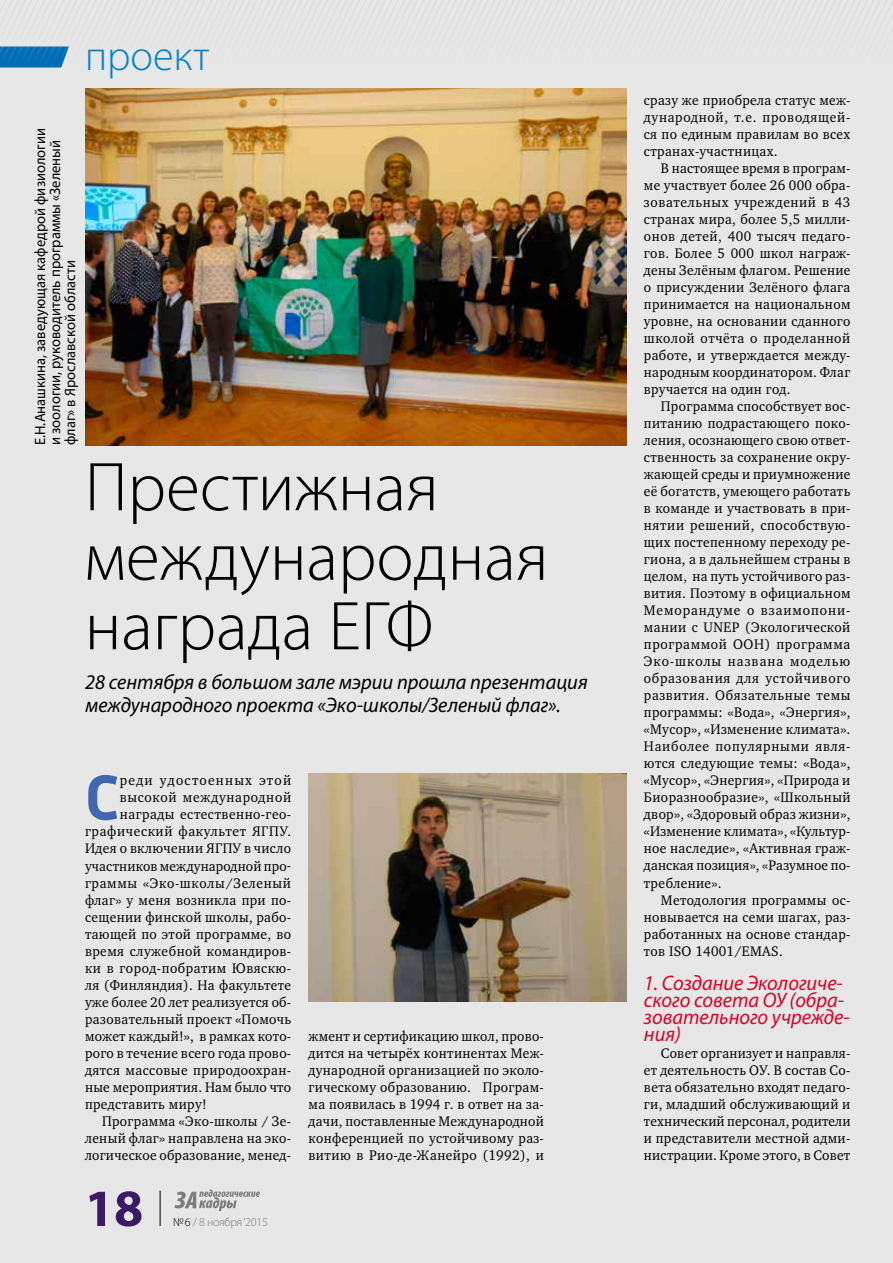
<style>
.page{position:relative;width:893px;height:1263px;background:#e7e7e7}
.page>*{position:absolute;margin:0;border:0;box-sizing:border-box;transform-origin:0 0}
.t1{font:300 69.45px/69.4px "Myriad Pro";color:#000}
.t2{font:700 64.5px "Russia";color:#4168af;scale:.95 1}
.t3{font:700 52.65px "Myriad Pro";color:#3b1a66}
.t4{font:300 42.45px "Myriad Pro";color:#0084c9}
.t5{font:italic 21px/22.5px "Myriad Pro";color:#000}
.t6{font:italic 21px/17px "Myriad Pro";color:#df0024}
.t7{font:15px/15px "Myriad Pro";color:#000}
.t8{font:14.25px/17px "Charter ITC";letter-spacing:.025em;color:#000;text-align:justify;scale:.95 1}
.t9{font:14.25px "Charter ITC";letter-spacing:.05em;color:#000;scale:.95 1}
.t10{font:14.25px "Charter ITC";letter-spacing:.045em;color:#000;scale:.95 1}
.t11{font:14.25px "Charter ITC";letter-spacing:.09em;color:#000;scale:.95 1}
.t12{font:300 12px "Myriad Pro";letter-spacing:-.02em;color:#7d7d7d}
.s1{color:#000}
</style>
<div class="page">
<img style="left:85px;top:88px;width:542px;height:357px">
<img style="left:308px;top:774px;width:319px;height:227px">
<svg style="left:0;top:46px;width:69px;height:22px"></svg>
<hr style="left:160px;top:1191px;width:1px;height:35px;background:#000">
<svg style="left:174px;top:1189px;width:86px;height:22px"></svg>
<h3 class="t4" style="left:85px;top:32px;width:126px">проект</h3>
<p class="t7" style="left:33px;top:445px;width:319px;rotate:-90deg">Е.Н.Анашкина, заведующая кафедрой физиологии и зоологии, руководитель программы «Зеленый флаг» в Ярославской области</p>
<h1 class="t1" style="left:85px;top:453px;width:465px">Престижная международная награда ЕГФ</h1>
<h3 class="t5" style="left:85px;top:671px;width:504px">28 сентября в большом зале мэрии прошла презентация международного проекта «Эко-школы/Зеленый флаг».</h3>
<h2 class="t2" style="left:85px;top:760px;width:38px">С</h2>
<p class="t11" style="left:120px;top:772px;width:182px">реди удостоенных этой</p>
<p class="t9" style="left:120px;top:789px;width:182px">высокой международной</p>
<p class="t8" style="left:120px;top:806px;width:182px">награды естественно-гео-</p>
<p class="t10" style="left:85px;top:823px;width:218px">графический факультет ЯГПУ.</p>
<p class="t8" style="left:85px;top:840px;width:219px">Идея о включении ЯГПУ в число</p>
<p class="t8" style="left:85px;top:857px;width:218px">участников международной про-</p>
<p class="t9" style="left:85px;top:874px;width:218px">граммы «Эко-школы/Зеленый</p>
<p class="t8" style="left:85px;top:891px;width:218px">флаг» у меня возникла при по-</p>
<p class="t8" style="left:85px;top:908px;width:218px">сещении финской школы, рабо-</p>
<p class="t8" style="left:85px;top:925px;width:218px">тающей по этой программе, во</p>
<p class="t8" style="left:85px;top:942px;width:218px">время служебной командиров-</p>
<p class="t8" style="left:85px;top:959px;width:218px">ки в город-побратим Ювяскю-</p>
<p class="t8" style="left:85px;top:976px;width:218px">ля (Финляндия). На факультете</p>
<p class="t8" style="left:85px;top:993px;width:218px">уже более 20 лет реализуется об-</p>
<p class="t8" style="left:85px;top:1010px;width:218px">разовательный проект «Помочь</p>
<p class="t8" style="left:85px;top:1027px;width:218px">может каждый!», в рамках кото-</p>
<p class="t8" style="left:85px;top:1044px;width:218px">рого в течение всего года прово-</p>
<p class="t8" style="left:85px;top:1061px;width:218px">дятся массовые природоохран-</p>
<p class="t8" style="left:85px;top:1078px;width:219px">ные мероприятия. Нам было что</p>
<p class="t8" style="left:85px;top:1095px;width:130px">представить миру!</p>
<p class="t8" style="left:102px;top:1112px;width:201px">Программа «Эко-школы / Зе-</p>
<p class="t8" style="left:85px;top:1129px;width:218px">леный флаг» направлена на эко-</p>
<p class="t8" style="left:85px;top:1146px;width:218px">логическое образование, менед-</p>
<h3 class="t3" style="left:85px;top:1174px;width:60px">18</h3>
<p class="t12" style="left:173px;top:1215px;width:96px"><span class="s1">№6</span> / 8 ноября ‘2015</p>
<p class="t8" style="left:309px;top:1027px;width:249px">жмент и сертификацию школ, прово&shy;дится на четырёх континентах Меж&shy;дународной организацией по эколо&shy;гическому образованию. Програм&shy;ма появилась в 1994 г. в ответ на за&shy;дачи, поставленные Международной конференцией по устойчивому раз&shy;витию в Рио-де-Жанейро (1992), и</p>
<p class="t8" style="left:644px;top:92px;width:219px">сразу же приобрела статус меж&shy;дународной, т.е. проводящей&shy;ся по единым правилам во всех странах-участницах.</p>
<p class="t8" style="left:644px;top:160px;width:219px;text-indent:17px">В настоящее время в програм&shy;ме участвует более 26 000 обра&shy;зовательных учреждений в 43 странах мира, более 5,5 милли&shy;онов детей, 400 тысяч педаго&shy;гов. Более 5 000 школ награж&shy;дены Зелёным флагом. Решение о присуждении Зелёного флага принимается на национальном уровне, на основании сданного школой отчёта о проделанной работе, и утверждается между&shy;народным координатором. Флаг вручается на один год.</p>
<p class="t8" style="left:644px;top:398px;width:219px;text-indent:17px">Программа способствует вос&shy;питанию подрастающего поко&shy;ления, осознающего свою ответ&shy;ственность за сохранение окру&shy;жающей среды и приумножение её богатств, умеющего работать в команде и участвовать в при&shy;нятии решений, способствую&shy;щих постепенному переходу ре&shy;гиона, а в дальнейшем страны в целом, на путь устойчивого раз&shy;вития. Поэтому в официальном Меморандуме о взаимопони&shy;мании с UNEP (Экологической программой ООН) программа Эко-школы названа моделью образования для устойчивого развития. Обязательные темы программы: «Вода», «Энергия», «Мусор», «Изменение климата».<br>Наиболее популярными явля&shy;ются следующие темы: «Вода», «Мусор», «Энергия», «Природа и Биоразнообразие», «Школьный двор», «Здоровый образ жизни», «Изменение климата», «Культур&shy;ное наследие», «Активная граж&shy;данская позиция», «Разумное по&shy;требление».</p>
<p class="t8" style="left:644px;top:891px;width:219px;text-indent:17px">Методология программы ос&shy;новывается на семи шагах, раз&shy;работанных на основе стандар&shy;тов ISO 14001/EMAS.</p>
<h3 class="t6" style="left:644px;top:974px;width:207px">1. Создание Экологиче&shy;ского совета ОУ (обра&shy;зовательного учрежде&shy;ния)</h3>
<p class="t8" style="left:644px;top:1044px;width:219px;text-indent:17px">Совет организует и направля&shy;ет деятельность ОУ. В состав Со&shy;вета обязательно входят педаго&shy;ги, младший обслуживающий и технический персонал, родители и представители местной адми&shy;нистрации. Кроме этого, в Совет</p>
</div>
